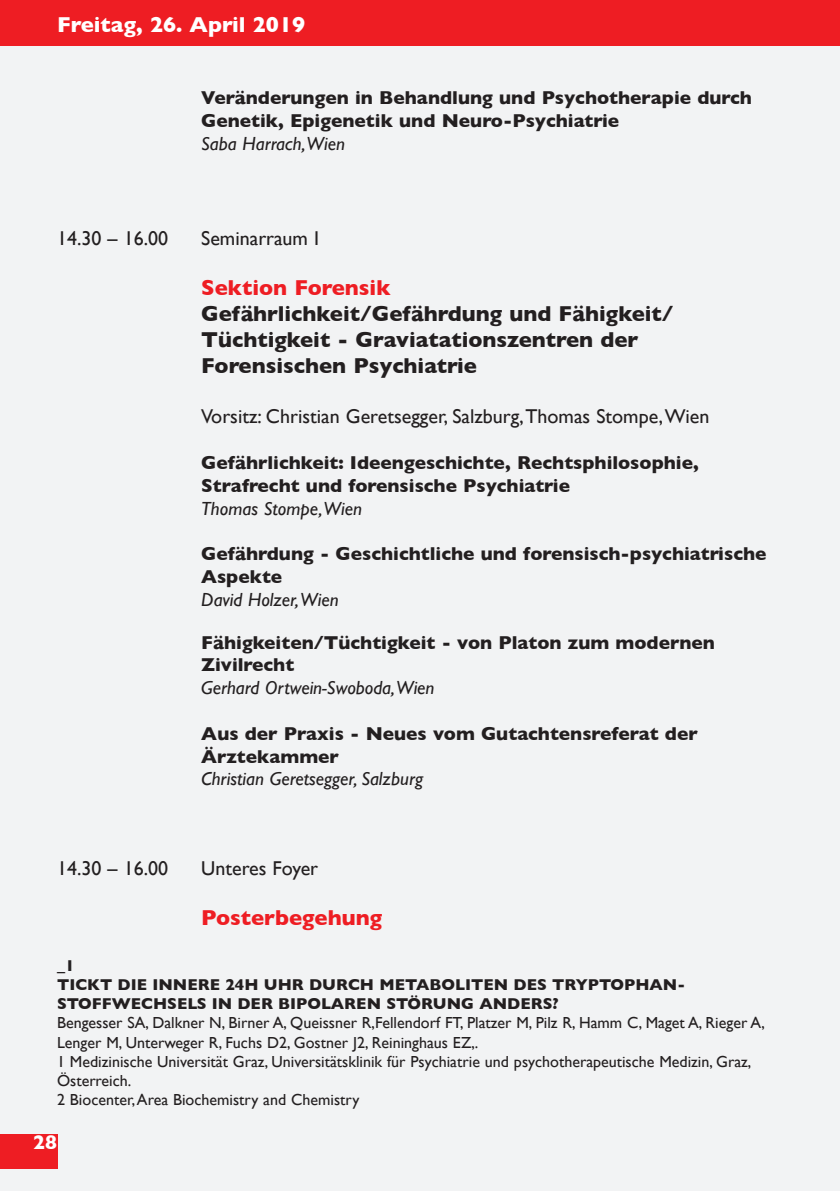
<style>
.page{position:relative;width:840px;height:1191px;background:#fff}
.page>*{position:absolute;margin:0;border:0;box-sizing:border-box;transform-origin:0 0}
.t1{font:700 22px/26px "Gill Sans";color:#231f20}
.t2{font:700 22px "Gill Sans";color:#ee1d23}
.t3{font:700 22px "Gill Sans";color:#fff}
.t4{font:20px "Gill Sans";color:#231f20}
.t5{font:700 20px "Gill Sans";color:#fff}
.t6{font:700 19px/22.8px "Gill Sans";color:#231f20}
.t7{font:italic 19px "Gill Sans";color:#231f20}
.t8{font:16px/19.2px "Gill Sans";color:#231f20}
.t9{font:700 16px/19.2px "Gill Sans";color:#231f20}
</style>
<div class="page">
<div style="left:0;top:0;width:839px;height:1191px;background:#f2f3f4"></div>
<div style="left:0;top:0;width:839px;height:46px;background:#ee1d23"></div>
<div style="left:0;top:1134px;width:57px;height:34px;background:#ee1d23"></div>
<p class="t3" style="left:57px;top:7px;width:249px">Freitag, 26. April 2019</p>
<p class="t6" style="left:201px;top:86px;width:552px">Veränderungen in Behandlung und Psychotherapie durch<br>Genetik, Epigenetik und Neuro-Psychiatrie</p>
<p class="t7" style="left:201px;top:132px;width:145px">Saba Harrach,Wien</p>
<p class="t4" style="left:57px;top:227px;width:113px">14.30 – 16.00</p>
<p class="t4" style="left:201px;top:227px;width:119px">Seminarraum I</p>
<p class="t2" style="left:201px;top:270px;width:191px">Sektion Forensik</p>
<p class="t1" style="left:201px;top:300px;width:473px">Gefährlichkeit/Gefährdung und Fähigkeit/<br>Tüchtigkeit - Graviatationszentren der<br>Forensischen Psychiatrie</p>
<p class="t4" style="left:201px;top:405px;width:509px">Vorsitz: Christian Geretsegger, Salzburg, Thomas Stompe, Wien</p>
<p class="t6" style="left:201px;top:450px;width:499px">Gefährlichkeit: Ideengeschichte, Rechtsphilosophie,<br>Strafrecht und forensische Psychiatrie</p>
<p class="t7" style="left:201px;top:497px;width:162px">Thomas Stompe,Wien</p>
<p class="t6" style="left:201px;top:542px;width:566px">Gefährdung - Geschichtliche und forensisch-psychiatrische<br>Aspekte</p>
<p class="t7" style="left:201px;top:588px;width:139px">David Holzer,Wien</p>
<p class="t6" style="left:201px;top:630px;width:515px">Fähigkeiten/Tüchtigkeit - von Platon zum modernen<br>Zivilrecht</p>
<p class="t7" style="left:201px;top:677px;width:235px">Gerhard Ortwein-Swoboda,Wien</p>
<p class="t6" style="left:201px;top:721px;width:498px">Aus der Praxis - Neues vom Gutachtensreferat der<br>Ärztekammer</p>
<p class="t7" style="left:201px;top:768px;width:223px">Christian Geretsegger, Salzburg</p>
<p class="t4" style="left:57px;top:857px;width:113px">14.30 – 16.00</p>
<p class="t4" style="left:201px;top:857px;width:118px">Unteres Foyer</p>
<p class="t2" style="left:201px;top:900px;width:182px">Posterbegehung</p>
<p class="t9" style="left:57px;top:955px;width:19px">_1</p>
<p class="t9" style="left:57px;top:974px;width:629px">TICKT DIE INNERE 24H UHR DURCH METABOLITEN DES TRYPTOPHAN-<br>STOFFWECHSELS IN DER BIPOLAREN STÖRUNG ANDERS?</p>
<p class="t8" style="left:57px;top:1013px;width:708px">Bengesser SA, Dalkner N, Birner A, Queissner R,Fellendorf FT, Platzer M, Pilz R, Hamm C, Maget A, Rieger A,<br>Lenger M, Unterweger R, Fuchs D2, Gostner J2, Reininghaus EZ,.</p>
<p class="t8" style="left:57px;top:1051px;width:695px">1 Medizinische Universität Graz, Universitätsklinik für Psychiatrie und psychotherapeutische Medizin, Graz,<br>Österreich.</p>
<p class="t8" style="left:57px;top:1090px;width:303px">2 Biocenter, Area Biochemistry and Chemistry</p>
<p class="t5" style="left:33px;top:1126px;width:25px">28</p>
</div>
